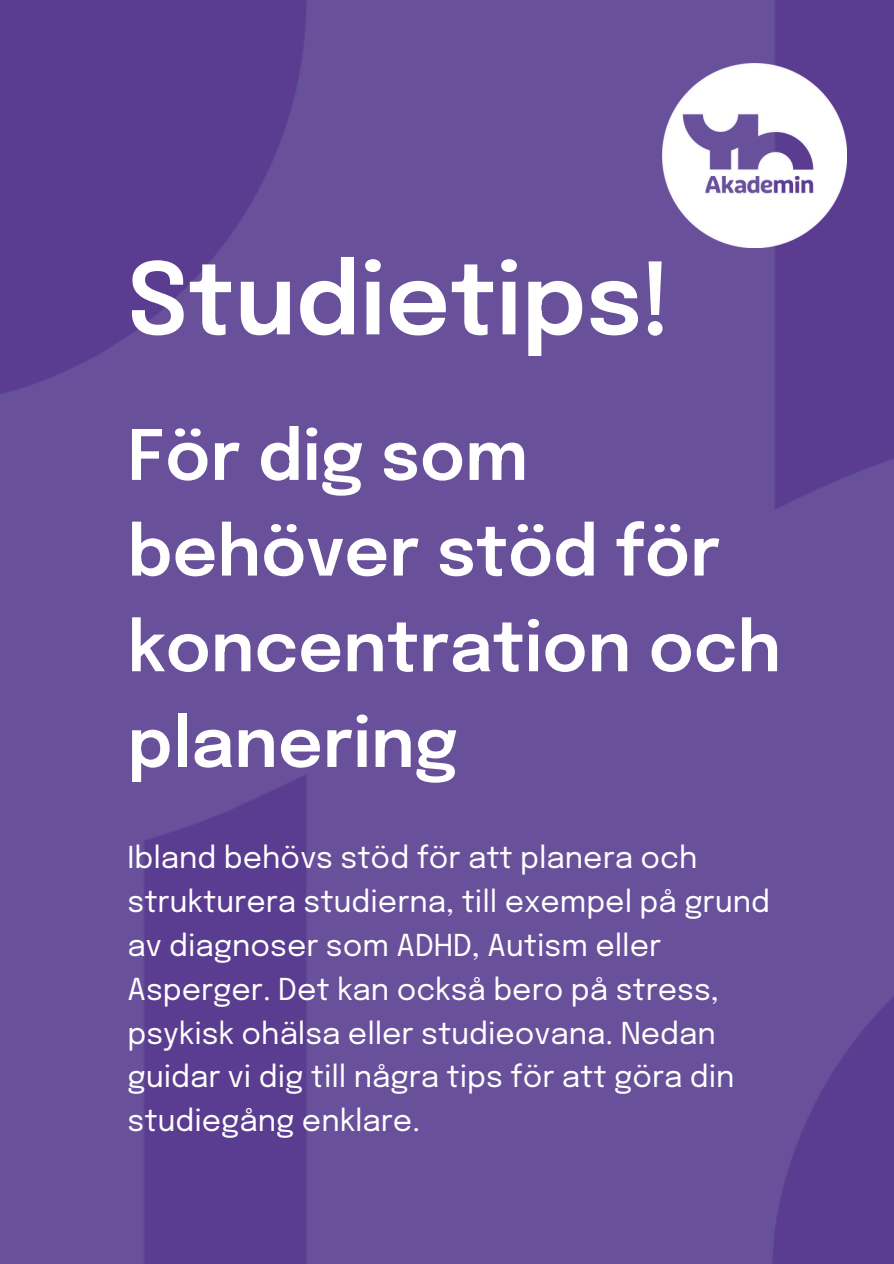
<style>
.page{position:relative;width:894px;height:1264px;background:#fff}
.page>*{position:absolute;margin:0;border:0;box-sizing:border-box;transform-origin:0 0}
.t1{font:600 99px "Epilogue";color:#fff}
.t2{font:600 69px/95.7px "Epilogue";color:#fff}
.t3{font:30px/43.8px "Epilogue";color:#fff}
</style>
<div class="page">
<img style="left:0;top:0;width:893px;height:1263px">
<img style="left:662px;top:64px;width:184px;height:183px">
<p class="t1" style="left:127px;top:256px;width:545px">Studietips!</p>
<h1 class="t2" style="left:127px;top:413px;width:655px">För dig som behöver stöd för koncentration och planering</h1>
<h2 class="t3" style="left:127px;top:837px;width:643px">Ibland behövs stöd för att planera och strukturera studierna, till exempel på grund av diagnoser som ADHD, Autism eller Asperger. Det kan också bero på stress, psykisk ohälsa eller studieovana. Nedan guidar vi dig till några tips för att göra din studiegång enklare.</h2>
</div>
